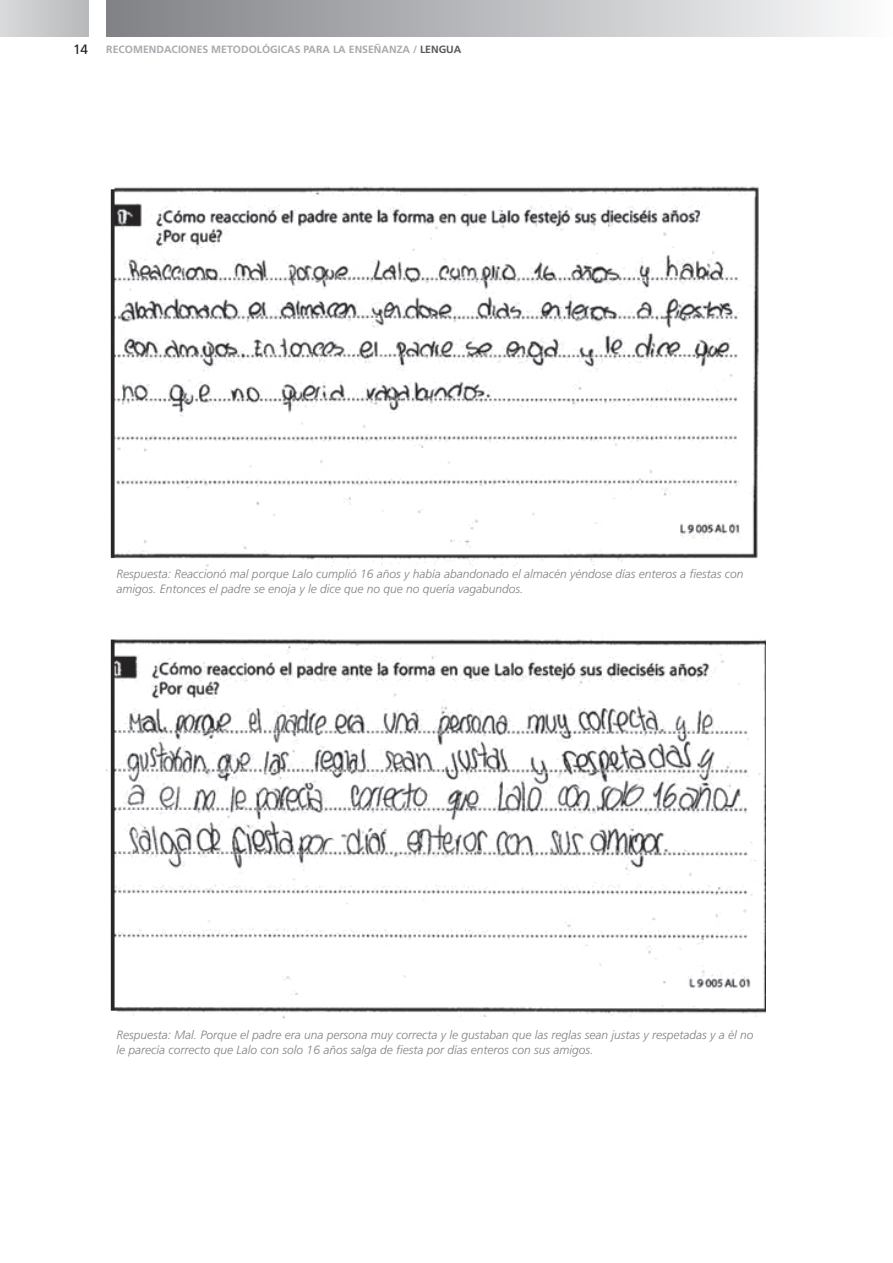
<style>
.page{position:relative;width:893px;height:1263px;background:#fff}
.page>*{position:absolute;margin:0;border:0;box-sizing:border-box;transform-origin:0 0}
.t1{font:13.5px "Frutiger";color:#231f20}
.t2{font:italic 300 12px/15px "Frutiger";color:#808285}
.t3{font:700 10.5px "Frutiger";color:#a8a9ad}
.s1{color:#57585a}
</style>
<div class="page">
<div style="left:106px;top:0;width:787px;height:37px;background:linear-gradient(to right,#7e8084,#fbfbfc)"></div>
<div style="left:0;top:0;width:88px;height:37px;background:linear-gradient(to right,#d9dadc,#b8b9bb)"></div>
<img style="left:110px;top:186px;width:649px;height:381px">
<img style="left:106px;top:638px;width:659px;height:381px">
<p class="t1" style="left:73px;top:41px;width:17px">14</p>
<p class="t3" style="left:106px;top:44px;width:357px">RECOMENDACIONES METODOLÓGICAS PARA LA ENSEÑANZA / <span class="s1">LENGUA</span></p>
<p class="t2" style="left:117px;top:566px;width:628px">Respuesta: Reaccionó mal porque Lalo cumplió 16 años y había abandonado el almacén yéndose días enteros a fiestas con amigos. Entonces el padre se enoja y le dice que no que no quería vagabundos.</p>
<p class="t2" style="left:117px;top:1027px;width:638px">Respuesta: Mal. Porque el padre era una persona muy correcta y le gustaban que las reglas sean justas y respetadas y a él no le parecía correcto que Lalo con solo 16 años salga de fiesta por días enteros con sus amigos.</p>
</div>
